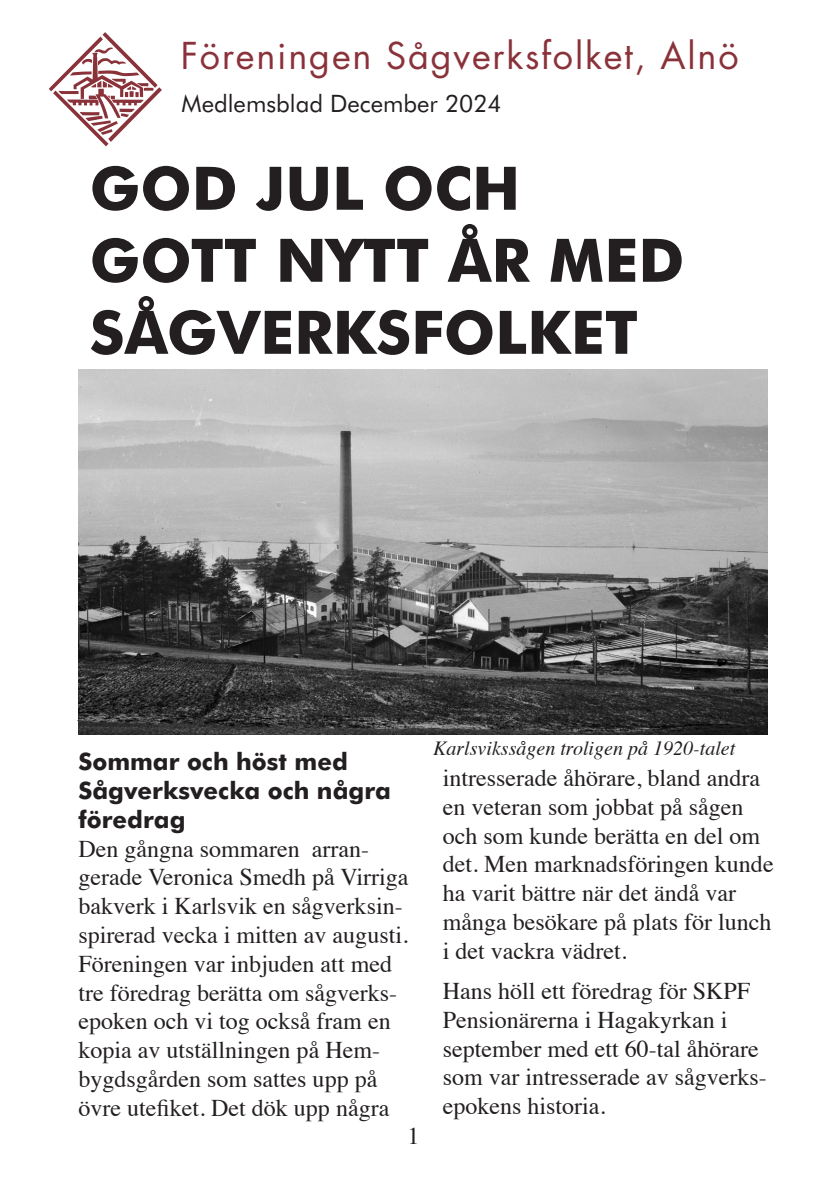
<style>
.page{position:relative;width:840px;height:1191px;background:#fff}
.page>*{position:absolute;margin:0;border:0;box-sizing:border-box;transform-origin:0 0}
.Rubrik{font:700 60px/72px "Futura BT";color:#231f20}
.t1{font:36px "Futura";letter-spacing:.05em;color:#8a323a}
.Brödtext{font:24px/28.8px "Times";color:#231f20}
.Underrubrik_3{font:700 24px/28.8px "Futura BT";color:#231f20}
.Underrubrik_3-2{font:24px "Futura BT";color:#231f20}
.Bildtext{font:italic 20px "Times";color:#231f20}
</style>
<div class="page">
<svg style="left:49px;top:32px;width:113px;height:114px"></svg>
<img style="left:78px;top:370px;width:689px;height:364px">
<p class="t1" style="left:181px;top:33px;width:559px">Föreningen Sågverksfolket, Alnö</p>
<p class="Underrubrik_3-2" style="left:181px;top:89px;width:321px">Medlemsblad December 2024</p>
<p class="Rubrik" style="left:90px;top:152px;width:596px">GOD JUL OCH<br>GOTT NYTT ÅR MED<br>SÅGVERKSFOLKET</p>
<p class="Underrubrik_3" style="left:78px;top:747px;width:314px">Sommar och höst med<br>Sågverksvecka och några föredrag</p>
<p class="Brödtext" style="left:78px;top:832px;width:331px">Den gångna sommaren arran&shy;gerade Veronica Smedh på Virriga bakverk i Karlsvik en sågverksin&shy;spirerad vecka i mitten av augusti.<br>Föreningen var inbjuden att med tre föredrag berätta om sågverks&shy;epoken och vi tog också fram en kopia av utställningen på Hem&shy;bygdsgården som sattes upp på övre utefiket. Det dök upp några</p>
<p class="Brödtext" style="left:407px;top:1119px;width:13px">1</p>
<p class="Bildtext" style="left:433px;top:730px;width:304px">Karlsvikssågen troligen på 1920-talet</p>
<p class="Brödtext" style="left:442px;top:761px;width:332px">intresserade åhörare, bland andra en veteran som jobbat på sågen och som kunde berätta en del om det. Men marknadsföringen kunde ha varit bättre när det ändå var många besökare på plats för lunch i det vackra vädret.</p>
<p class="Brödtext" style="left:442px;top:974px;width:325px">Hans höll ett föredrag för SKPF<br>Pensionärerna i Hagakyrkan i september med ett 60-tal åhörare som var intresserade av sågverks&shy;epokens historia.</p>
</div>
